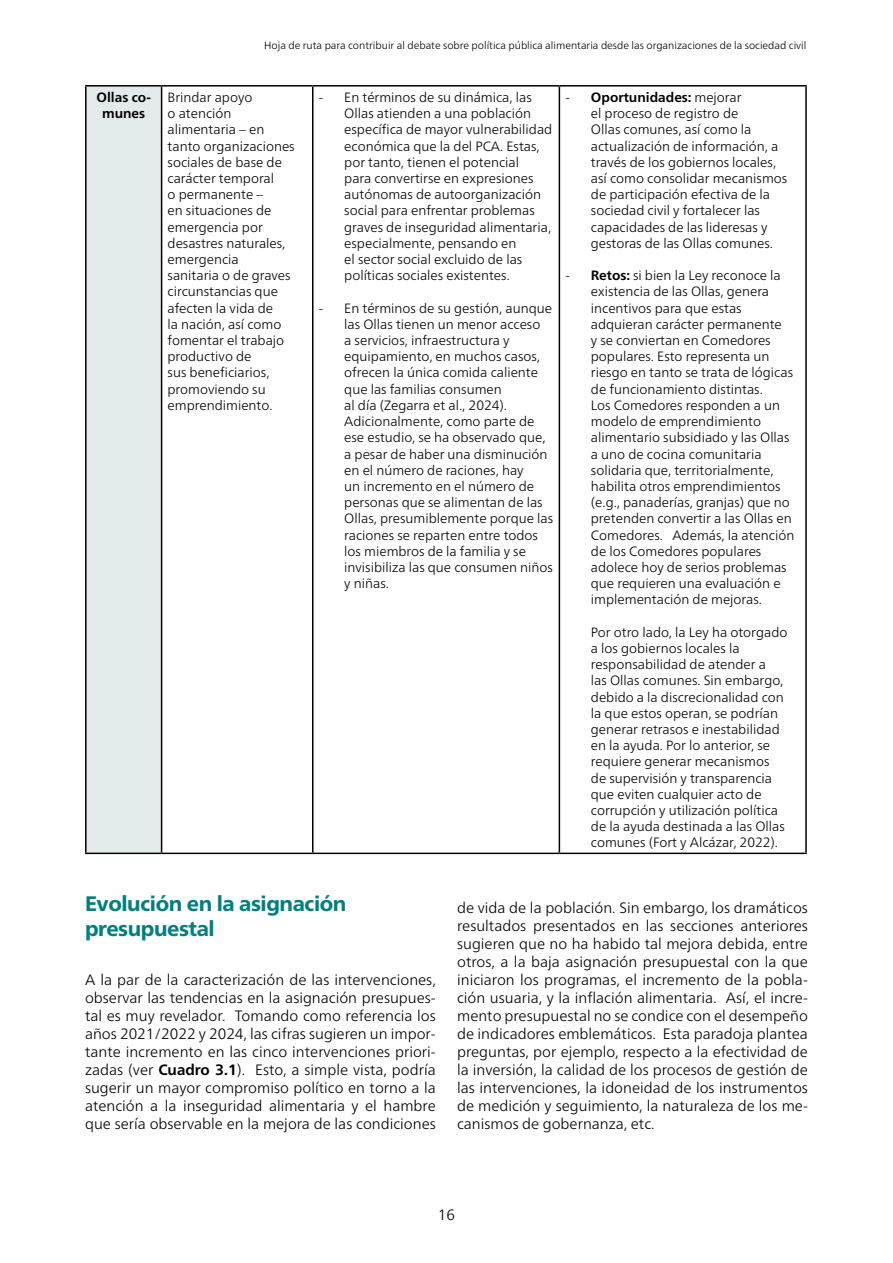
<style>
.page{position:relative;width:893px;height:1263px;background:#fff}
.page>*{position:absolute;margin:0;border:0;box-sizing:border-box;transform-origin:0 0}
.t1{font:800 21px/25.2px "Frutiger Neue LTW1 G";letter-spacing:-.02em;color:#007f81}
.t2{font:300 15px/18px "Frutiger Neue LTW1 G";color:#000;text-align:justify}
.t3{font:300 13.5px/16.2px "Frutiger Neue LTW1 G";color:#000}
.t4{font:700 13.5px/16.2px "Frutiger Neue LTW1 G";color:#000;text-align:center}
.t5{font:300 10.5px "Frutiger Neue LTW1 G";color:#000}
.s1{font-weight:700}
</style>
<div class="page">
<div style="left:86px;top:86px;width:76px;height:767px;background:#e2eaeb"></div>
<hr style="left:85px;top:85px;width:77px;height:2px;background:#000">
<hr style="left:85px;top:87px;width:2px;height:765px;background:#000">
<hr style="left:162px;top:85px;width:151px;height:2px;background:#000">
<hr style="left:161px;top:87px;width:1px;height:765px;background:#000">
<hr style="left:313px;top:85px;width:246px;height:2px;background:#000">
<hr style="left:312px;top:87px;width:1px;height:765px;background:#000">
<hr style="left:559px;top:85px;width:248px;height:2px;background:#000">
<hr style="left:559px;top:87px;width:1px;height:765px;background:#000">
<hr style="left:805px;top:87px;width:2px;height:765px;background:#000">
<hr style="left:85px;top:852px;width:77px;height:2px;background:#000">
<hr style="left:162px;top:852px;width:151px;height:2px;background:#000">
<hr style="left:313px;top:852px;width:246px;height:2px;background:#000">
<hr style="left:559px;top:852px;width:248px;height:2px;background:#000">
<p class="t5" style="left:264px;top:39px;width:544px">Hoja de ruta para contribuir al debate sobre política pública alimentaria desde las organizaciones de la sociedad civil</p>
<p class="t4" style="left:96px;top:89px;width:56px">Ollas co&shy;munes</p>
<p class="t3" style="left:168px;top:89px;width:129px">Brindar apoyo<br>o atención alimentaria – en tanto organizaciones sociales de base de carácter temporal<br>o permanente –<br>en situaciones de emergencia por desastres naturales, emergencia<br>sanitaria o de graves circunstancias que afecten la vida de<br>la nación, así como fomentar el trabajo productivo de<br>sus beneficiarios, promoviendo su emprendimiento.</p>
<p class="t3" style="left:344px;top:89px;width:210px;text-indent:-26px">- En términos de su dinámica, las<br>Ollas atienden a una población específica de mayor vulnerabilidad económica que la del PCA. Estas, por tanto, tienen el potencial<br>para convertirse en expresiones autónomas de autoorganización social para enfrentar problemas graves de inseguridad alimentaria, especialmente, pensando en<br>el sector social excluido de las políticas sociales existentes.</p>
<p class="t3" style="left:344px;top:300px;width:210px;text-indent:-26px">- En términos de su gestión, aunque las Ollas tienen un menor acceso<br>a servicios, infraestructura y equipamiento, en muchos casos, ofrecen la única comida caliente que las familias consumen<br>al día (Zegarra et al., 2024).<br>Adicionalmente, como parte de ese estudio, se ha observado que, a pesar de haber una disminución en el número de raciones, hay<br>un incremento en el número de personas que se alimentan de las<br>Ollas, presumiblemente porque las raciones se reparten entre todos los miembros de la familia y se invisibiliza las que consumen niños y niñas.</p>
<p class="t3" style="left:591px;top:89px;width:198px;text-indent:-26px">- <span class="s1">Oportunidades:</span> mejorar<br>el proceso de registro de<br>Ollas comunes, así como la actualización de información, a través de los gobiernos locales, así como consolidar mecanismos de participación efectiva de la sociedad civil y fortalecer las capacidades de las lideresas y gestoras de las Ollas comunes.</p>
<p class="t3" style="left:591px;top:267px;width:205px;text-indent:-26px">- <span class="s1">Retos:</span> si bien la Ley reconoce la existencia de las Ollas, genera incentivos para que estas adquieran carácter permanente<br>y se conviertan en Comedores populares. Esto representa un riesgo en tanto se trata de lógicas de funcionamiento distintas.<br>Los Comedores responden a un modelo de emprendimiento alimentario subsidiado y las Ollas a uno de cocina comunitaria solidaria que, territorialmente, habilita otros emprendimientos (e.g., panaderías, granjas) que no pretenden convertir a las Ollas en<br>Comedores. Además, la atención de los Comedores populares adolece hoy de serios problemas que requieren una evaluación e implementación de mejoras.</p>
<p class="t3" style="left:591px;top:624px;width:198px">Por otro lado, la Ley ha otorgado a los gobiernos locales la responsabilidad de atender a<br>las Ollas comunes. Sin embargo, debido a la discrecionalidad con la que estos operan, se podrían generar retrasos e inestabilidad en la ayuda. Por lo anterior, se requiere generar mecanismos de supervisión y transparencia que eviten cualquier acto de corrupción y utilización política de la ayuda destinada a las Ollas comunes (Fort y Alcázar, 2022).</p>
<p class="t1" style="left:85px;top:891px;width:263px">Evolución en la asignación presupuestal</p>
<p class="t2" style="left:85px;top:971px;width:352px">A la par de la caracterización de las intervenciones, observar las tendencias en la asignación presupues&shy;tal es muy revelador. Tomando como referencia los años 2021/2022 y 2024, las cifras sugieren un impor&shy;tante incremento en las cinco intervenciones priori&shy;zadas (ver <span class="s1">Cuadro 3.1</span>). Esto, a simple vista, podría sugerir un mayor compromiso político en torno a la atención a la inseguridad alimentaria y el hambre que sería observable en la mejora de las condiciones</p>
<p class="t2" style="left:457px;top:899px;width:352px">de vida de la población. Sin embargo, los dramáticos resultados presentados en las secciones anteriores sugieren que no ha habido tal mejora debida, entre otros, a la baja asignación presupuestal con la que iniciaron los programas, el incremento de la pobla&shy;ción usuaria, y la inflación alimentaria. Así, el incre&shy;mento presupuestal no se condice con el desempeño de indicadores emblemáticos. Esta paradoja plantea preguntas, por ejemplo, respecto a la efectividad de la inversión, la calidad de los procesos de gestión de las intervenciones, la idoneidad de los instrumentos de medición y seguimiento, la naturaleza de los me&shy;canismos de gobernanza, etc.</p>
<p class="t2" style="left:438px;top:1206px;width:19px">16</p>
</div>
